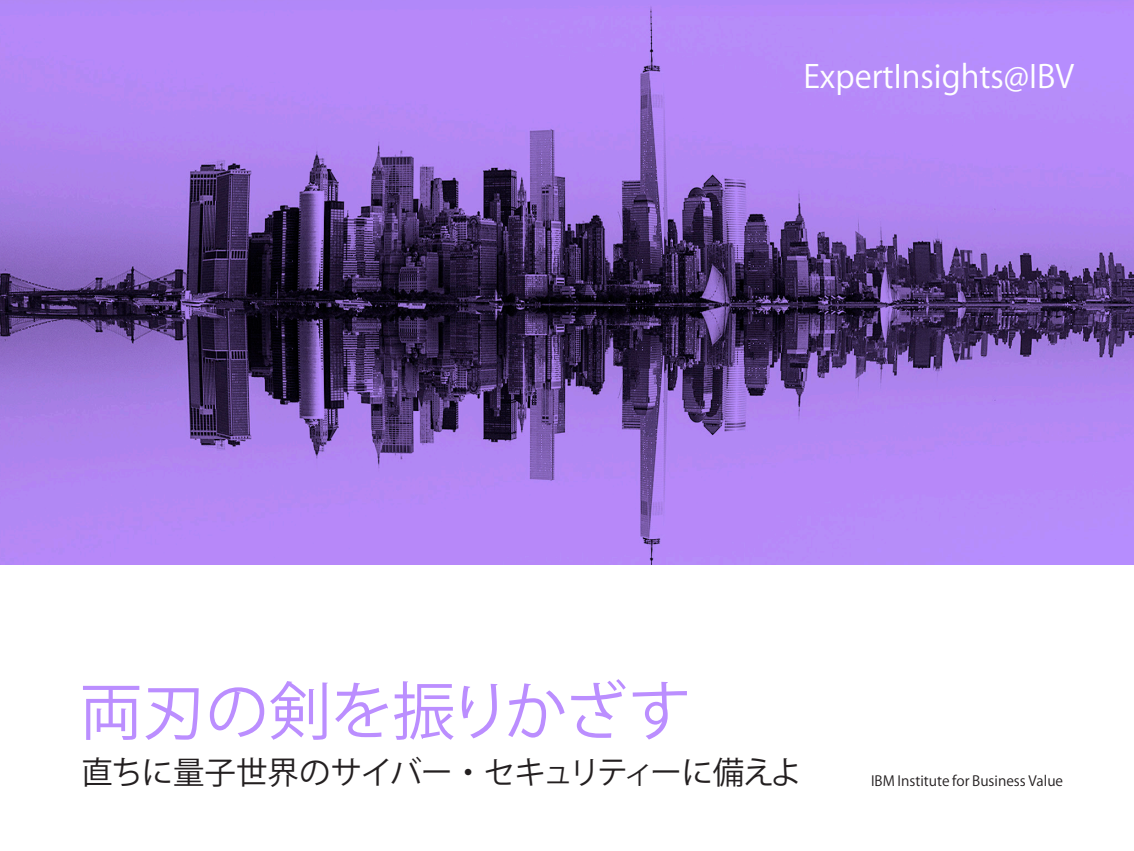
<style>
.page{position:relative;width:1134px;height:851px;background:#fff}
.page>*{position:absolute;margin:0;border:0;box-sizing:border-box;transform-origin:0 0}
.Cover_Title{font:63px "Koz Go Pr 6 N";letter-spacing:-.02em;color:#bb8eff}
.Cover_Subhead{font:31.5px "Koz Go Pr 6 N";letter-spacing:-.03em;color:#231f20}
.Cover_Subhead-2{font:31.5px "Koz Go Pr 6 N";color:#fff}
.t1{font:14px "Koz Go Pr 6 N";color:#231f20}
</style>
<div class="page">
<img style="left:0;top:0;width:1134px;height:564px">
<p class="Cover_Subhead-2" style="left:803px;top:59px;width:272px">ExpertInsights@IBV</p>
<p class="Cover_Title" style="left:80px;top:675px;width:613px">両刃の剣を振りかざす</p>
<p class="Cover_Subhead" style="left:81px;top:754px;width:722px">直ちに量子世界のサイバー・セキュリティーに備えよ</p>
<p class="t1" style="left:871px;top:773px;width:194px">IBM Institute for Business Value</p>
</div>
